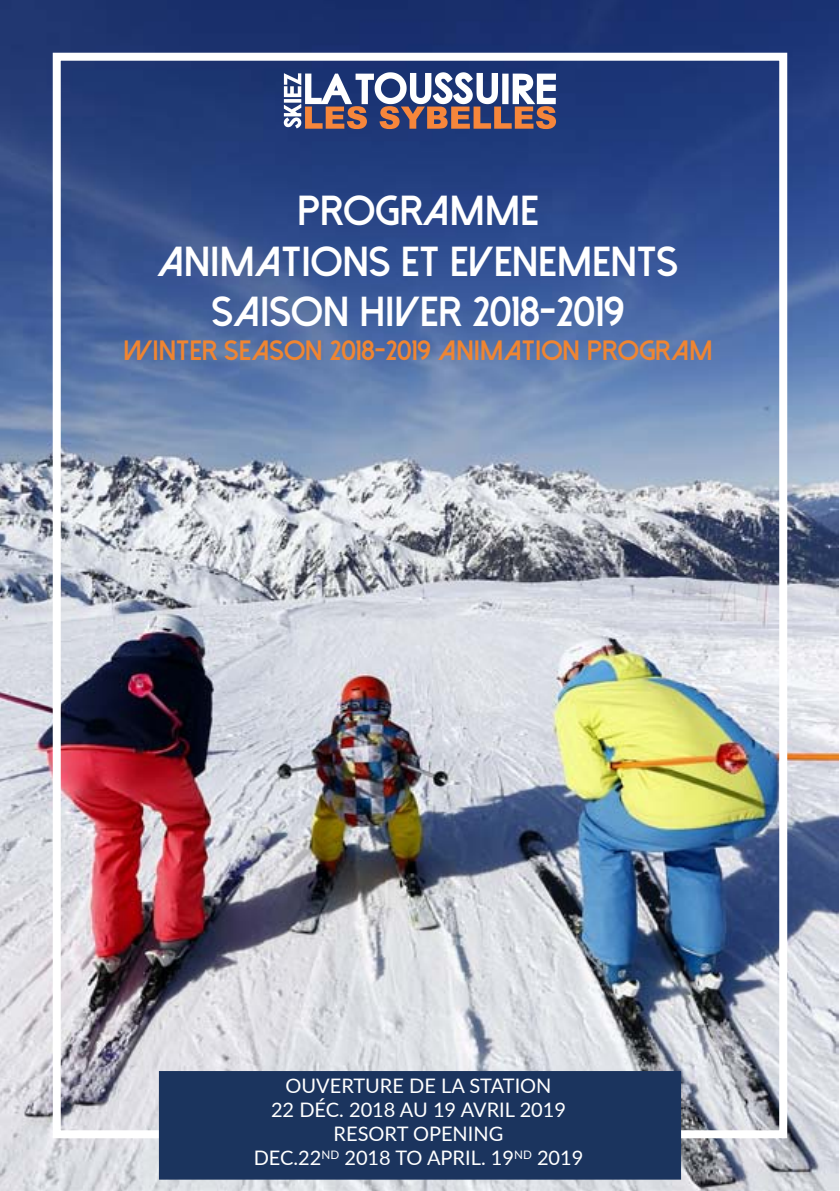
<style>
.page{position:relative;width:840px;height:1191px;background:#fff}
.page>*{position:absolute;margin:0;border:0;box-sizing:border-box;transform-origin:0 0}
.t1{font:800 42px/50.4px "Dolce Vita";color:#fff;text-align:center}
.t2{font:800 28px "Dolce Vita";color:#ef8532}
.t3{font:20px/24px "Lato";color:#fff;text-align:center}
</style>
<div class="page">
<img style="left:0;top:0;width:838px;height:1191px">
<div style="left:53px;top:53px;width:733px;height:1085px;border:8px solid #fff"></div>
<svg style="left:283px;top:72px;width:272px;height:57px"></svg>
<div style="left:159px;top:1071px;width:521px;height:108px;background:#1b345e"></div>
<h1 class="t1" style="left:157px;top:186px;width:522px">PROGRAMME<br>ANIMATIONS ET EVENEMENTS<br>SAISON HIVER 2018-2019</h1>
<h2 class="t2" style="left:123px;top:336px;width:590px">WINTER SEASON 2018-2019 ANIMATION PROGRAM</h2>
<p class="t3" style="left:253px;top:1073px;width:331px">OUVERTURE DE LA STATION<br>22 DÉC. 2018 AU 19 AVRIL 2019<br>RESORT OPENING<br>DEC.22<sup>ND</sup> 2018 TO APRIL. 19<sup>ND</sup> 2019</p>
</div>
